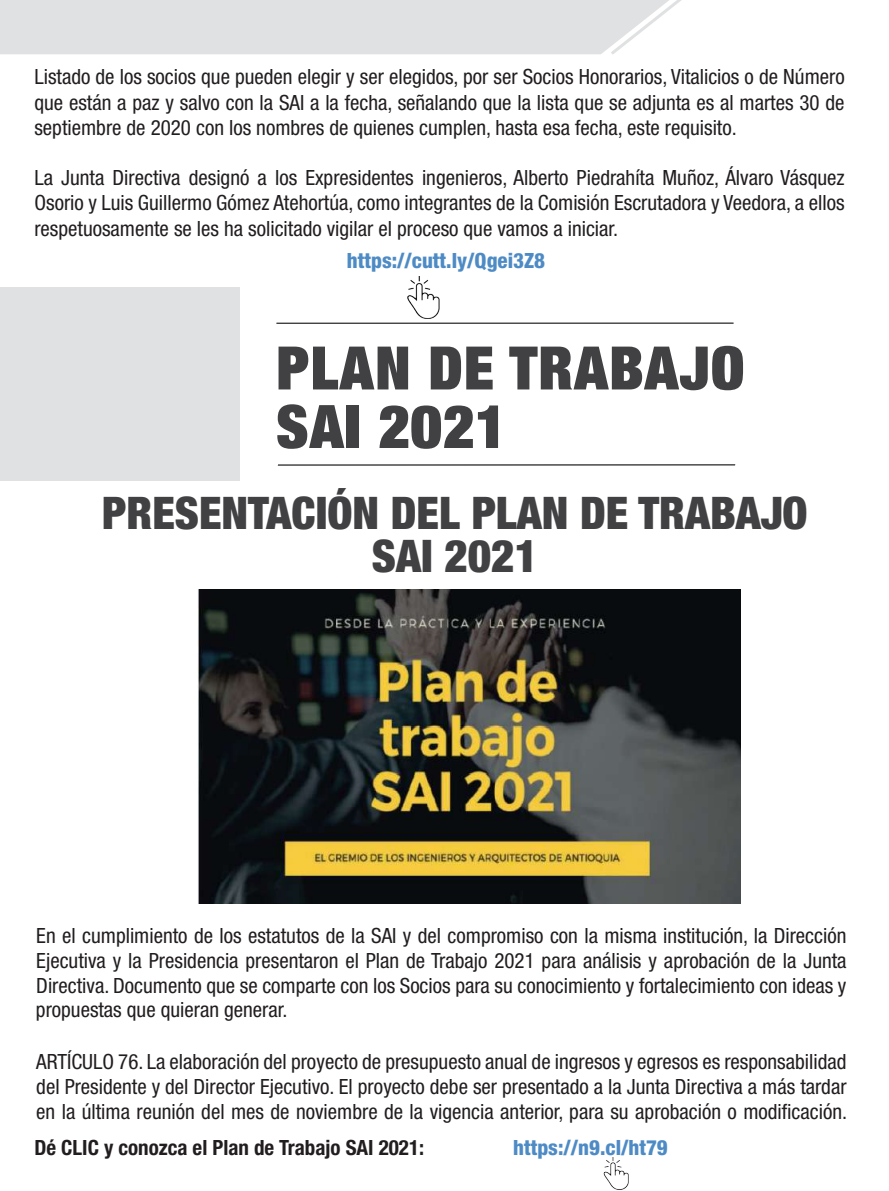
<style>
.page{position:relative;width:889px;height:1191px;background:#fff}
.page>*{position:absolute;margin:0;border:0;box-sizing:border-box;transform-origin:0 0}
.t1{font:900 condensed 60px/58.5px "Helvetica Neue LT Std";letter-spacing:.02em;color:#414042}
.t2{font:900 condensed 45px/43.5px "Helvetica Neue LT Std";color:#414042;text-align:center}
.t3{font:condensed 21px/25.2px "Helvetica Neue LT Std";color:#221e1f;text-align:justify}
.t4{font:800 condensed 21px "Helvetica Neue LT Std";color:#4e8bc5}
.t5{font:700 condensed 21px "Helvetica Neue LT Std";color:#221e1f}
</style>
<div class="page">
<svg style="left:0;top:0;width:681px;height:55px;background:#e2e3e4"></svg>
<img style="left:407px;top:277px;width:33px;height:41px">
<div style="left:0;top:287px;width:240px;height:193px;background:#e0e1e2"></div>
<hr style="left:276px;top:322px;width:457px;height:2px;background:#1c1c1a">
<svg style="left:278px;top:465px;width:457px;height:1px"></svg>
<hr style="left:278px;top:464px;width:457px;height:1px;background:#1c1c1a">
<img style="left:198px;top:590px;width:542px;height:313px">
<img style="left:603px;top:1157px;width:26px;height:32px">
<p class="t3" style="left:34px;top:64px;width:811px">Listado de los socios que pueden elegir y ser elegidos, por ser Socios Honorarios, Vitalicios o de Número que están a paz y salvo con la SAI a la fecha, señalando que la lista que se adjunta es al martes 30 de septiembre de 2020 con los nombres de quienes cumplen, hasta esa fecha, este requisito.</p>
<p class="t3" style="left:34px;top:165px;width:811px">La Junta Directiva designó a los Expresidentes ingenieros, Alberto Piedrahíta Muñoz, Álvaro Vásquez Osorio y Luis Guillermo Gómez Atehortúa, como integrantes de la Comisión Escrutadora y Veedora, a ellos respetuosamente se les ha solicitado vigilar el proceso que vamos a iniciar.</p>
<p class="t4" style="left:347px;top:247px;width:200px">https://cutt.ly/Qgei3Z8</p>
<h1 class="t1" style="left:276px;top:337px;width:469px">PLAN DE TRABAJO<br>SAI 2021</h1>
<h2 class="t2" style="left:102px;top:490px;width:707px">PRESENTACIÓN DEL PLAN DE TRABAJO<br>SAI 2021</h2>
<p class="t3" style="left:36px;top:922px;width:811px">En el cumplimiento de los estatutos de la SAI y del compromiso con la misma institución, la Dirección Ejecutiva y la Presidencia presentaron el Plan de Trabajo 2021 para análisis y aprobación de la Junta Directiva. Documento que se comparte con los Socios para su conocimiento y fortalecimiento con ideas y</p>
<p class="t3" style="left:36px;top:996px;width:253px">propuestas que quieran generar.</p>
<p class="t3" style="left:36px;top:1048px;width:812px">ARTÍCULO 76. La elaboración del proyecto de presupuesto anual de ingresos y egresos es responsabilidad del Presidente y del Director Ejecutivo. El proyecto debe ser presentado a la Junta Directiva a más tardar en la última reunión del mes de noviembre de la vigencia anterior, para su aprobación o modificación.</p>
<p class="t5" style="left:34px;top:1134px;width:391px">Dé CLIC y conozca el Plan de Trabajo SAI 2021:</p>
<p class="t4" style="left:513px;top:1134px;width:156px">https://n9.cl/ht79</p>
</div>
